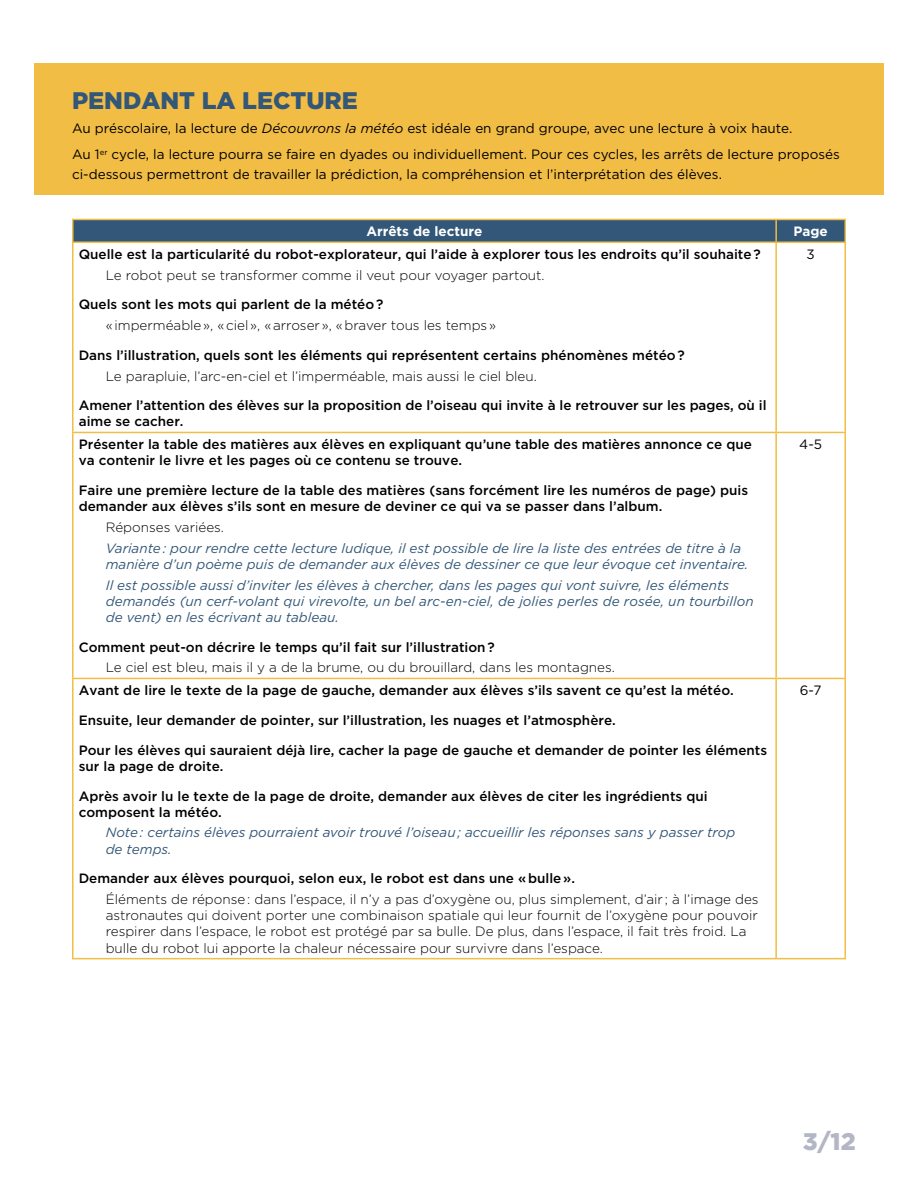
<style>
.page{position:relative;width:918px;height:1188px;background:#fff}
.page>*{position:absolute;margin:0;border:0;box-sizing:border-box;transform-origin:0 0}
.t1{font:900 24px "Gotham";color:#335778}
.t2{font:900 24px "Gotham";color:#b3b6c5}
.t3{font:500 13.5px/16.2px "Gotham";color:#000}
.t4{font:300 13.5px/16.2px "Gotham";color:#000}
.t5{font:italic 13.5px/16.2px "Gotham";color:#335778}
.t6{font:13.5px/26.2px "Gotham";color:#000}
.t7{font:700 13.5px "Gotham";color:#fff}
.s1{font-style:italic}
</style>
<div class="page">
<div style="left:34px;top:63px;width:850px;height:132px;background:#f2bd45"></div>
<div style="left:74px;top:220px;width:770px;height:21px;background:#335778"></div>
<hr style="left:72px;top:220px;width:2px;height:21px;background:#f2bd45">
<hr style="left:72px;top:219px;width:704px;height:1px;background:#f2bd45">
<hr style="left:72px;top:241px;width:704px;height:2px;background:#f2bd45">
<hr style="left:775px;top:220px;width:2px;height:21px;background:#f2bd45">
<hr style="left:776px;top:219px;width:70px;height:1px;background:#f2bd45">
<hr style="left:844px;top:220px;width:2px;height:21px;background:#f2bd45">
<hr style="left:776px;top:241px;width:70px;height:2px;background:#f2bd45">
<hr style="left:72px;top:243px;width:2px;height:189px;background:#f2bd45">
<hr style="left:775px;top:243px;width:2px;height:189px;background:#f2bd45">
<hr style="left:844px;top:243px;width:2px;height:189px;background:#f2bd45">
<hr style="left:72px;top:433px;width:2px;height:245px;background:#f2bd45">
<hr style="left:72px;top:432px;width:704px;height:1px;background:#f2bd45">
<hr style="left:775px;top:433px;width:2px;height:245px;background:#f2bd45">
<hr style="left:776px;top:432px;width:70px;height:1px;background:#f2bd45">
<hr style="left:844px;top:433px;width:2px;height:245px;background:#f2bd45">
<hr style="left:72px;top:679px;width:2px;height:279px;background:#f2bd45">
<hr style="left:72px;top:678px;width:704px;height:1px;background:#f2bd45">
<hr style="left:775px;top:679px;width:2px;height:279px;background:#f2bd45">
<hr style="left:776px;top:678px;width:70px;height:1px;background:#f2bd45">
<hr style="left:844px;top:679px;width:2px;height:279px;background:#f2bd45">
<hr style="left:72px;top:958px;width:704px;height:1px;background:#f2bd45">
<hr style="left:776px;top:958px;width:70px;height:1px;background:#f2bd45">
<h1 class="t1" style="left:72px;top:84px;width:287px">PENDANT LA LECTURE</h1>
<p class="t6" style="left:72px;top:115px;width:769px">Au préscolaire, la lecture de <span class="s1">Découvrons la météo</span> est idéale en grand groupe, avec une lecture à voix haute.<br>Au 1<sup>er</sup> cycle, la lecture pourra se faire en dyades ou individuellement. Pour ces cycles, les arrêts de lecture proposés</p>
<p class="t6" style="left:72px;top:161px;width:651px">ci-dessous permettront de travailler la prédiction, la compréhension et l’interprétation des élèves.</p>
<p class="t7" style="left:367px;top:223px;width:117px">Arrêts de lecture</p>
<p class="t7" style="left:794px;top:223px;width:36px">Page</p>
<p class="t3" style="left:79px;top:246px;width:683px">Quelle est la particularité du robot-explorateur, qui l’aide à explorer tous les endroits qu’il souhaite ?</p>
<p class="t4" style="left:106px;top:267px;width:441px">Le robot peut se transformer comme il veut pour voyager partout.</p>
<p class="t3" style="left:79px;top:296px;width:306px">Quels sont les mots qui parlent de la météo ?</p>
<p class="t4" style="left:106px;top:317px;width:392px">« imperméable », « ciel », « arroser », « braver tous les temps »</p>
<p class="t3" style="left:79px;top:347px;width:608px">Dans l’illustration, quels sont les éléments qui représentent certains phénomènes météo ?</p>
<p class="t4" style="left:106px;top:367px;width:433px">Le parapluie, l’arc-en-ciel et l’imperméable, mais aussi le ciel bleu.</p>
<p class="t3" style="left:79px;top:397px;width:689px">Amener l’attention des élèves sur la proposition de l’oiseau qui invite à le retrouver sur les pages, où il aime se cacher.</p>
<p class="t6" style="left:807px;top:241px;width:10px">3</p>
<p class="t3" style="left:79px;top:436px;width:675px">Présenter la table des matières aux élèves en expliquant qu’une table des matières annonce ce que va contenir le livre et les pages où ce contenu se trouve.</p>
<p class="t3" style="left:79px;top:482px;width:671px">Faire une première lecture de la table des matières (sans forcément lire les numéros de page) puis demander aux élèves s’ils sont en mesure de deviner ce qui va se passer dans l’album.</p>
<p class="t4" style="left:106px;top:519px;width:120px">Réponses variées.</p>
<p class="t5" style="left:106px;top:540px;width:644px">Variante : pour rendre cette lecture ludique, il est possible de lire la liste des entrées de titre à la manière d’un poème puis de demander aux élèves de dessiner ce que leur évoque cet inventaire.</p>
<p class="t5" style="left:106px;top:576px;width:650px">Il est possible aussi d’inviter les élèves à chercher, dans les pages qui vont suivre, les éléments demandés (un cerf-volant qui virevolte, un bel arc-en-ciel, de jolies perles de rosée, un tourbillon de vent) en les écrivant au tableau.</p>
<p class="t3" style="left:79px;top:639px;width:418px">Comment peut-on décrire le temps qu’il fait sur l’illustration ?</p>
<p class="t4" style="left:106px;top:659px;width:511px">Le ciel est bleu, mais il y a de la brume, ou du brouillard, dans les montagnes.</p>
<p class="t3" style="left:79px;top:675px;width:657px;line-height:29.7px">Avant de lire le texte de la page de gauche, demander aux élèves s’ils savent ce qu’est la météo.<br>Ensuite, leur demander de pointer, sur l’illustration, les nuages et l’atmosphère.</p>
<p class="t3" style="left:79px;top:742px;width:690px">Pour les élèves qui sauraient déjà lire, cacher la page de gauche et demander de pointer les éléments sur la page de droite.</p>
<p class="t3" style="left:79px;top:787px;width:630px">Après avoir lu le texte de la page de droite, demander aux élèves de citer les ingrédients qui composent la météo.</p>
<p class="t5" style="left:106px;top:824px;width:631px">Note : certains élèves pourraient avoir trouvé l’oiseau ; accueillir les réponses sans y passer trop de temps.</p>
<p class="t3" style="left:79px;top:870px;width:498px">Demander aux élèves pourquoi, selon eux, le robot est dans une « bulle ».</p>
<p class="t4" style="left:106px;top:891px;width:654px">Éléments de réponse : dans l’espace, il n’y a pas d’oxygène ou, plus simplement, d’air ; à l’image des astronautes qui doivent porter une combinaison spatiale qui leur fournit de l’oxygène pour pouvoir respirer dans l’espace, le robot est protégé par sa bulle. De plus, dans l’espace, il fait très froid. La bulle du robot lui apporte la chaleur nécessaire pour survivre dans l’espace.</p>
<p class="t6" style="left:799px;top:431px;width:24px">4-5</p>
<p class="t6" style="left:800px;top:677px;width:23px">6-7</p>
<h1 class="t2" style="left:803px;top:1125px;width:54px">3/12</h1>
</div>
